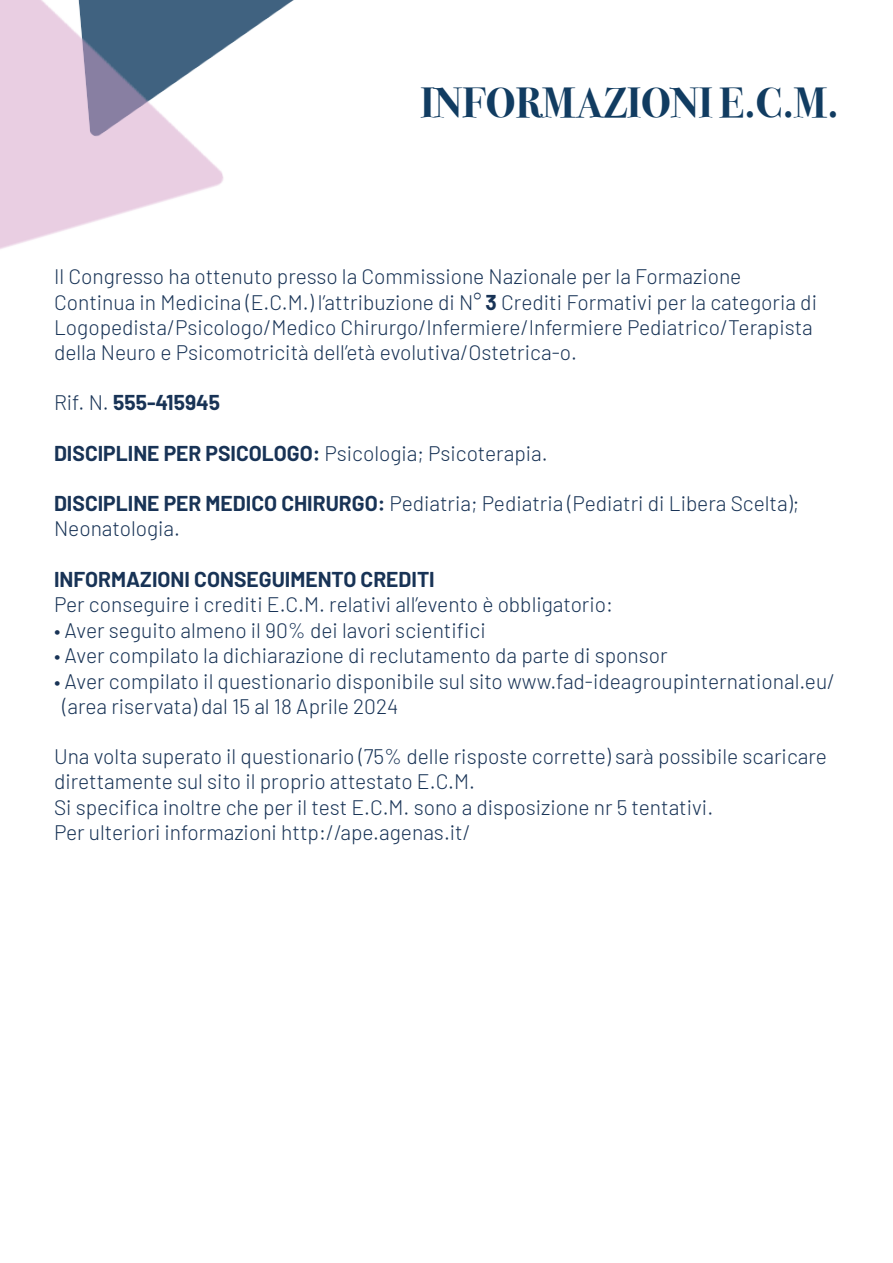
<style>
.page{position:relative;width:893px;height:1263px;background:#fff}
.page>*{position:absolute;margin:0;border:0;box-sizing:border-box;transform-origin:0 0}
.t1{font:700 42px "Bodoni Svty Two ITCTT";color:#113c61}
.t2{font:300 21px/25.2px "Barlow";color:#183356}
.t3{font:700 21px "Barlow";color:#183356}
.s1{font-weight:700}
.s2{font-weight:300}
</style>
<div class="page">
<img style="left:233px;top:0;width:61px;height:42px">
<img style="left:0;top:0;width:233px;height:249px">
<p class="t1" style="left:420px;top:68px;width:420px">INFORMAZIONI E.C.M.</p>
<p class="t2" style="left:54px;top:263px;width:764px">Il Congresso ha ottenuto presso la Commissione Nazionale per la Formazione Continua in Medicina (E.C.M.) l’attribuzione di N° <span class="s1">3</span> Crediti Formativi per la categoria di Logopedista/Psicologo/Medico Chirurgo/Infermiere/Infermiere Pediatrico/Terapista della Neuro e Psicomotricità dell’età evolutiva/Ostetrica-o.</p>
<p class="t3" style="left:54px;top:387px;width:168px"><span class="s2">Rif. N.</span> 555-415945</p>
<p class="t2" style="left:54px;top:439px;width:495px"><span class="s1">DISCIPLINE PER PSICOLOGO:</span> Psicologia; Psicoterapia.</p>
<p class="t2" style="left:54px;top:489px;width:747px"><span class="s1">DISCIPLINE PER MEDICO CHIRURGO:</span> Pediatria; Pediatria (Pediatri di Libera Scelta);<br>Neonatologia.</p>
<p class="t3" style="left:54px;top:564px;width:382px">INFORMAZIONI CONSEGUIMENTO CREDITI</p>
<p class="t2" style="left:54px;top:590px;width:561px">Per conseguire i crediti E.C.M. relativi all’evento è obbligatorio:</p>
<p class="t2" style="left:54px;top:616px;width:433px">• Aver seguito almeno il 90% dei lavori scientifici</p>
<p class="t2" style="left:54px;top:641px;width:615px">• Aver compilato la dichiarazione di reclutamento da parte di sponsor</p>
<p class="t2" style="left:62px;top:667px;width:774px;text-indent:-8px">• Aver compilato il questionario disponibile sul sito www.fad-ideagroupinternational.eu/ (area riservata) dal 15 al 18 Aprile 2024</p>
<p class="t2" style="left:54px;top:742px;width:774px">Una volta superato il questionario (75% delle risposte corrette) sarà possibile scaricare direttamente sul sito il proprio attestato E.C.M.</p>
<p class="t2" style="left:54px;top:793px;width:661px">Si specifica inoltre che per il test E.C.M. sono a disposizione nr 5 tentativi.</p>
<p class="t2" style="left:54px;top:818px;width:418px">Per ulteriori informazioni http://ape.agenas.it/</p>
</div>
